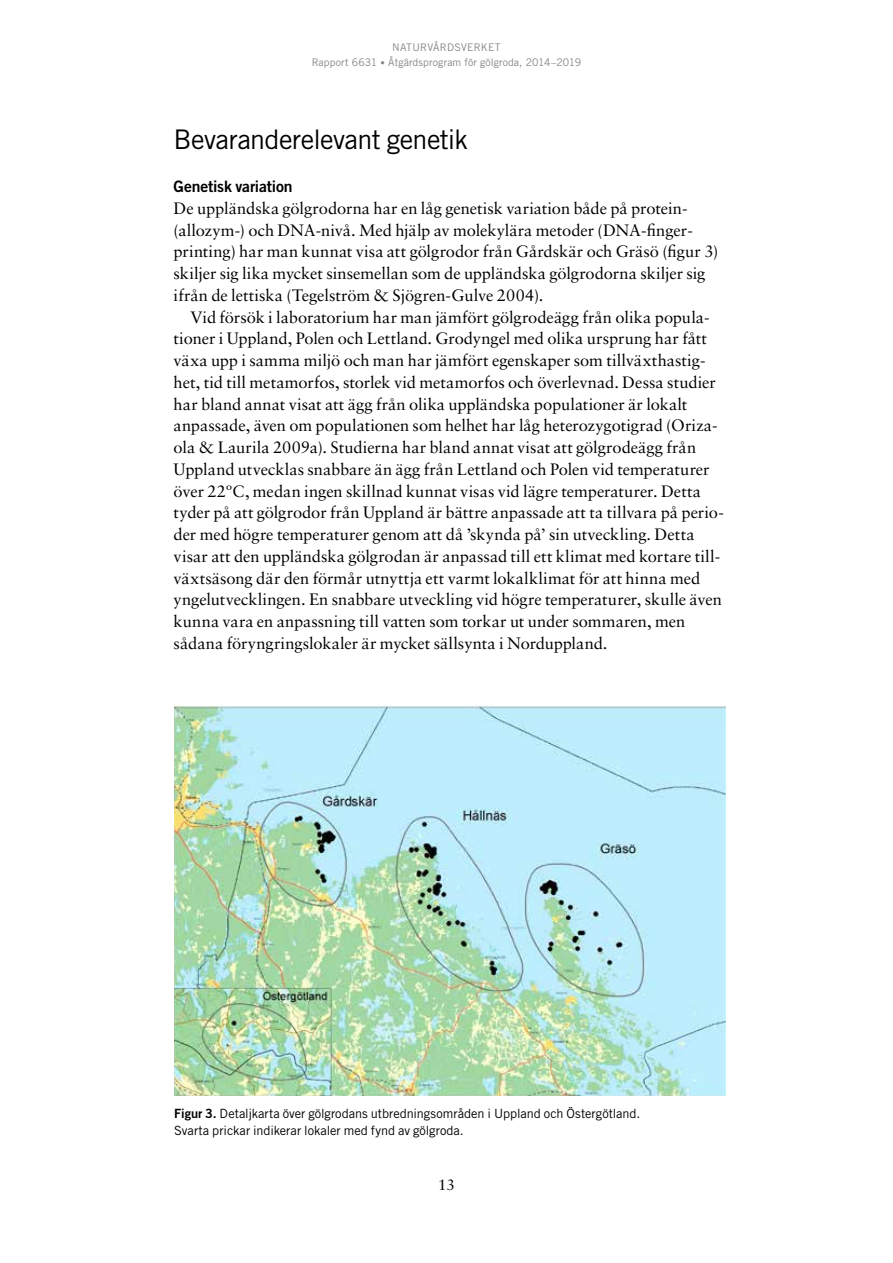
<style>
.page{position:relative;width:893px;height:1263px;background:#fff}
.page>*{position:absolute;margin:0;border:0;box-sizing:border-box;transform-origin:0 0}
.t1{font:27px "Trade Gothic";letter-spacing:-.02em;color:#000001}
.t2{font:16.5px/21.8px "Sabon";color:#000001}
.t3{font:15.75px "Trade Gothic Bold Two";letter-spacing:-.01em;color:#000001}
.t4{font:15px "Sabon";color:#000001}
.t5{font:12.75px/16.5px "Trade Gothic";color:#000001}
.t6{font:10.5px/15px "Trade Gothic";letter-spacing:.01em;color:#878686;text-align:center}
.s1{font-size:9px}
.s2{font-family:"Trade Gothic Bold Two"}
</style>
<div class="page">
<img style="left:174px;top:706px;width:551px;height:390px">
<p class="t6" style="left:312px;top:39px;width:271px">NATURVÅRDSVERKET<br>Rapport 6631 <span class="s1">•</span> Åtgärdsprogram för gölgroda, 2014–2019</p>
<h1 class="t1" style="left:174px;top:123px;width:296px">Bevaranderelevant genetik</h1>
<p class="t3" style="left:174px;top:177px;width:120px">Genetisk variation</p>
<p class="t2" style="left:174px;top:197px;width:546px">De uppländska gölgrodorna har en låg genetisk variation både på protein-(allozym-) och DNA-nivå. Med hjälp av molekylära metoder (DNA-finger&shy;printing) har man kunnat visa att gölgrodor från Gårdskär och Gräsö (figur 3) skiljer sig lika mycket sinsemellan som de uppländska gölgrodorna skiljer sig ifrån de lettiska (Tegelström &amp; Sjögren-Gulve 2004).</p>
<p class="t2" style="left:174px;top:306px;width:552px;text-indent:17px">Vid försök i laboratorium har man jämfört gölgrodeägg från olika popula&shy;tioner i Uppland, Polen och Lettland. Grodyngel med olika ursprung har fått växa upp i samma miljö och man har jämfört egenskaper som tillväxthastig&shy;het, tid till metamorfos, storlek vid metamorfos och överlevnad. Dessa studier har bland annat visat att ägg från olika uppländska populationer är lokalt anpassade, även om populationen som helhet har låg heterozygotigrad (Oriza&shy;ola &amp; Laurila 2009a). Studierna har bland annat visat att gölgrodeägg från Uppland utvecklas snabbare än ägg från Lettland och Polen vid temperaturer över 22ºC, medan ingen skillnad kunnat visas vid lägre temperaturer. Detta tyder på att gölgrodor från Uppland är bättre anpassade att ta tillvara på perio&shy;der med högre temperaturer genom att då ’skynda på’ sin utveckling. Detta visar att den uppländska gölgrodan är anpassad till ett klimat med kortare till&shy;växtsäsong där den förmår utnyttja ett varmt lokalklimat för att hinna med yngelutvecklingen. En snabbare utveckling vid högre temperaturer, skulle även kunna vara en anpassning till vatten som torkar ut under sommaren, men sådana föryngringslokaler är mycket sällsynta i Norduppland.</p>
<p class="t5" style="left:174px;top:1105px;width:468px"><span class="s2">Figur 3.</span> Detaljkarta över gölgrodans utbredningsområden i Uppland och Östergötland.<br>Svarta prickar indikerar lokaler med fynd av gölgroda.</p>
<p class="t4" style="left:438px;top:1175px;width:18px">13</p>
</div>
